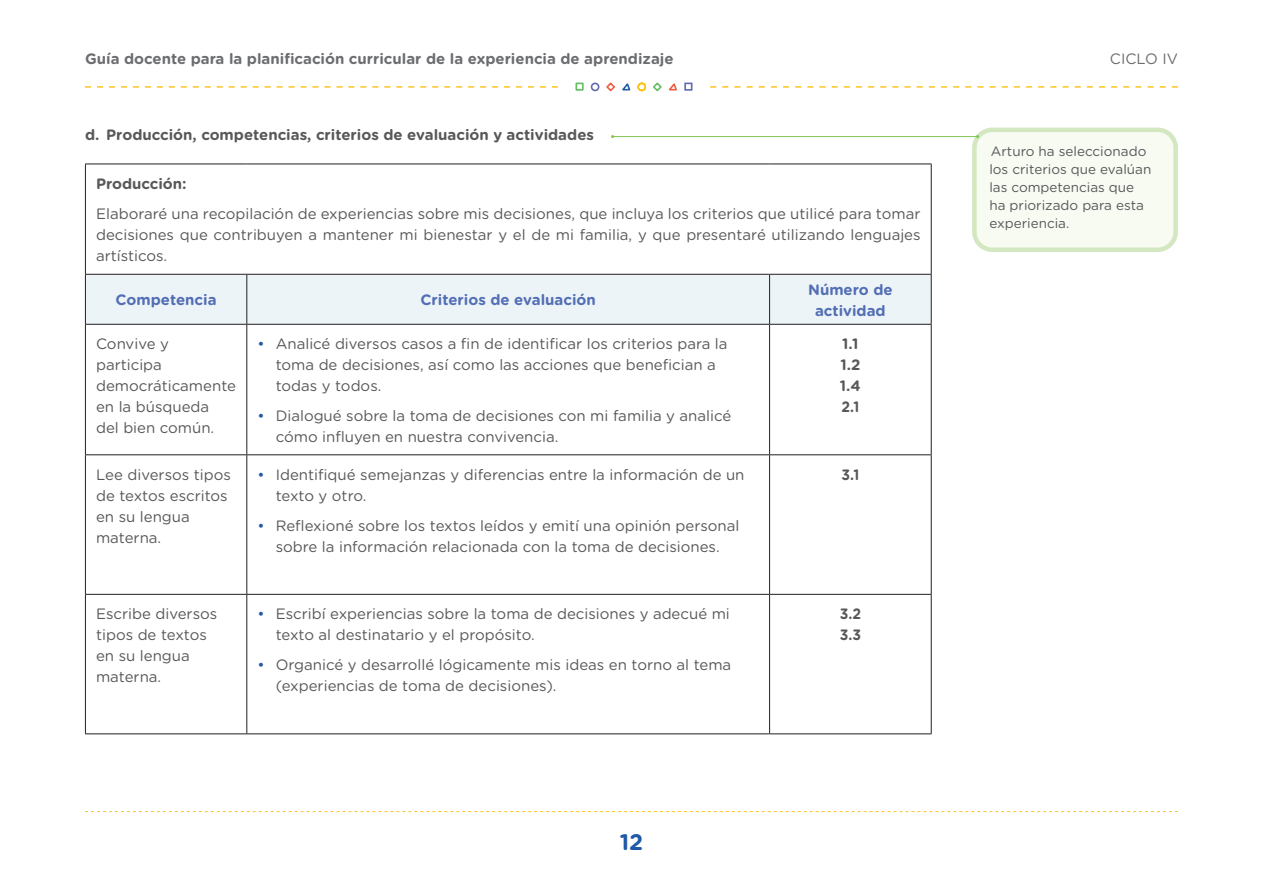
<style>
.page{position:relative;width:1263px;height:893px;background:#fff}
.page>*{position:absolute;margin:0;border:0;box-sizing:border-box;transform-origin:0 0}
.t1{font:700 22.5px "Gotham Rounded";color:#2059a8}
.t2{font:15px/21px "Gotham Rounded";color:#57585a}
.t3{font:700 15px/21px "Gotham Rounded";color:#57585a}
.t4{font:700 15px "Gotham Rounded";color:#6c6d70}
.t5{font:700 15px/21px "Gotham Rounded";color:#526eb5;text-align:center}
.t6{font:700 15px/21px "Gotham Rounded";color:#57585a;scale:.93 1}
.t7{font:15px "Gotham Rounded";color:#6c6d70}
.t8{font:13.5px/18px "Gotham Rounded";color:#57585a}
.s1{color:#2059a8}
</style>
<div class="page">
<svg style="left:710px;top:86px;width:468px;height:2px"></svg>
<svg style="left:85px;top:86px;width:473px;height:2px"></svg>
<div style="left:591px;top:83px;width:8px;height:8px;border:2px solid #6369b0;border-radius:50%"></div>
<div style="left:575px;top:83px;width:9px;height:8px;border:2px solid #63bd60"></div>
<div style="left:684px;top:83px;width:8px;height:8px;border:2px solid #6369b0"></div>
<svg style="left:606px;top:82px;width:71px;height:10px"></svg>
<svg style="left:85px;top:811px;width:1093px;height:1px"></svg>
<div style="left:86px;top:275px;width:845px;height:49px;background:#edf4f8"></div>
<hr style="left:85px;top:164px;width:162px;height:1px;background:#231f20">
<hr style="left:85px;top:164px;width:1px;height:110px;background:#231f20">
<hr style="left:247px;top:164px;width:523px;height:1px;background:#231f20">
<hr style="left:770px;top:164px;width:162px;height:1px;background:#231f20">
<hr style="left:931px;top:164px;width:1px;height:110px;background:#231f20">
<hr style="left:85px;top:274px;width:162px;height:1px;background:#231f20">
<hr style="left:85px;top:275px;width:1px;height:49px;background:#231f20">
<hr style="left:247px;top:274px;width:523px;height:1px;background:#231f20">
<hr style="left:246px;top:275px;width:1px;height:49px;background:#231f20">
<hr style="left:770px;top:274px;width:162px;height:1px;background:#231f20">
<hr style="left:769px;top:275px;width:1px;height:49px;background:#231f20">
<hr style="left:931px;top:275px;width:1px;height:49px;background:#231f20">
<hr style="left:85px;top:324px;width:162px;height:1px;background:#231f20">
<hr style="left:85px;top:325px;width:1px;height:129px;background:#231f20">
<hr style="left:247px;top:324px;width:523px;height:1px;background:#231f20">
<hr style="left:246px;top:325px;width:1px;height:129px;background:#231f20">
<hr style="left:770px;top:324px;width:162px;height:1px;background:#231f20">
<hr style="left:769px;top:325px;width:1px;height:129px;background:#231f20">
<hr style="left:931px;top:325px;width:1px;height:129px;background:#231f20">
<hr style="left:85px;top:454px;width:162px;height:1px;background:#231f20">
<hr style="left:85px;top:455px;width:1px;height:139px;background:#231f20">
<hr style="left:247px;top:454px;width:523px;height:1px;background:#231f20">
<hr style="left:246px;top:455px;width:1px;height:139px;background:#231f20">
<hr style="left:770px;top:454px;width:162px;height:1px;background:#231f20">
<hr style="left:769px;top:455px;width:1px;height:139px;background:#231f20">
<hr style="left:931px;top:455px;width:1px;height:139px;background:#231f20">
<hr style="left:85px;top:594px;width:162px;height:1px;background:#231f20">
<hr style="left:85px;top:595px;width:1px;height:138px;background:#231f20">
<hr style="left:247px;top:594px;width:523px;height:1px;background:#231f20">
<hr style="left:246px;top:595px;width:1px;height:138px;background:#231f20">
<hr style="left:770px;top:594px;width:162px;height:1px;background:#231f20">
<hr style="left:769px;top:595px;width:1px;height:138px;background:#231f20">
<hr style="left:931px;top:595px;width:1px;height:138px;background:#231f20">
<hr style="left:85px;top:733px;width:162px;height:1px;background:#231f20">
<hr style="left:247px;top:733px;width:523px;height:1px;background:#231f20">
<hr style="left:770px;top:733px;width:162px;height:1px;background:#231f20">
<div style="left:974px;top:130px;width:202px;height:120px;background:#f7fbf2;border-radius:18px"></div>
<div style="left:972px;top:128px;width:206px;height:124px;border:4px solid #d3e8c0;border-radius:18px"></div>
<hr style="left:613px;top:136px;width:365px;height:1px;background:#83c555">
<p class="t4" style="left:85px;top:47px;width:590px">Guía docente para la planificación curricular de la experiencia de aprendizaje</p>
<p class="t7" style="left:1110px;top:48px;width:69px">CICLO IV</p>
<p class="t3" style="left:85px;top:123px;width:510px">d. Producción, competencias, criterios de evaluación y actividades</p>
<p class="t3" style="left:96px;top:172px;width:92px">Producción:</p>
<p class="t2" style="left:96px;top:202px;width:826px;text-align:justify">Elaboraré una recopilación de experiencias sobre mis decisiones, que incluya los criterios que utilicé para tomar decisiones que contribuyen a mantener mi bienestar y el de mi familia, y que presentaré utilizando lenguajes artísticos.</p>
<p class="t5" style="left:116px;top:289px;width:102px">Competencia</p>
<p class="t5" style="left:421px;top:289px;width:177px">Criterios de evaluación</p>
<p class="t5" style="left:808px;top:278px;width:86px">Número de actividad</p>
<p class="t2" style="left:96px;top:333px;width:142px">Convive y participa democráticamente en la búsqueda<br>del bien común.</p>
<p class="t2" style="left:276px;top:333px;width:453px;text-indent:-18px"><span class="s1">•</span> Analicé diversos casos a fin de identificar los criterios para la toma de decisiones, así como las acciones que benefician a todas y todos.</p>
<p class="t3" style="left:840px;top:333px;width:22px">1.1<br>1.2<br>1.4<br>2.1</p>
<p class="t2" style="left:276px;top:405px;width:457px;text-indent:-18px"><span class="s1">•</span> Dialogué sobre la toma de decisiones con mi familia y analicé cómo influyen en nuestra convivencia.</p>
<p class="t2" style="left:96px;top:463px;width:136px">Lee diversos tipos de textos escritos en su lengua materna.</p>
<p class="t2" style="left:276px;top:463px;width:470px;text-indent:-18px"><span class="s1">•</span> Identifiqué semejanzas y diferencias entre la información de un texto y otro.</p>
<p class="t2" style="left:257px;top:514px;width:483px;text-align:center"><span class="s1">•</span> Reflexioné sobre los textos leídos y emití una opinión personal sobre la información relacionada con la toma de decisiones.</p>
<p class="t2" style="left:96px;top:603px;width:123px">Escribe diversos tipos de textos en su lengua materna.</p>
<p class="t2" style="left:276px;top:603px;width:456px;text-indent:-18px"><span class="s1">•</span> Escribí experiencias sobre la toma de decisiones y adecué mi texto al destinatario y el propósito.</p>
<p class="t2" style="left:276px;top:654px;width:457px;text-indent:-18px"><span class="s1">•</span> Organicé y desarrollé lógicamente mis ideas en torno al tema (experiencias de toma de decisiones).</p>
<h1 class="t1" style="left:620px;top:825px;width:25px">12</h1>
<p class="t6" style="left:841px;top:463px;width:21px">3.1</p>
<p class="t6" style="left:840px;top:603px;width:24px">3.2<br>3.3</p>
<p class="t8" style="left:989px;top:141px;width:163px">Arturo ha seleccionado los criterios que evalúan las competencias que ha priorizado para esta experiencia.</p>
</div>
